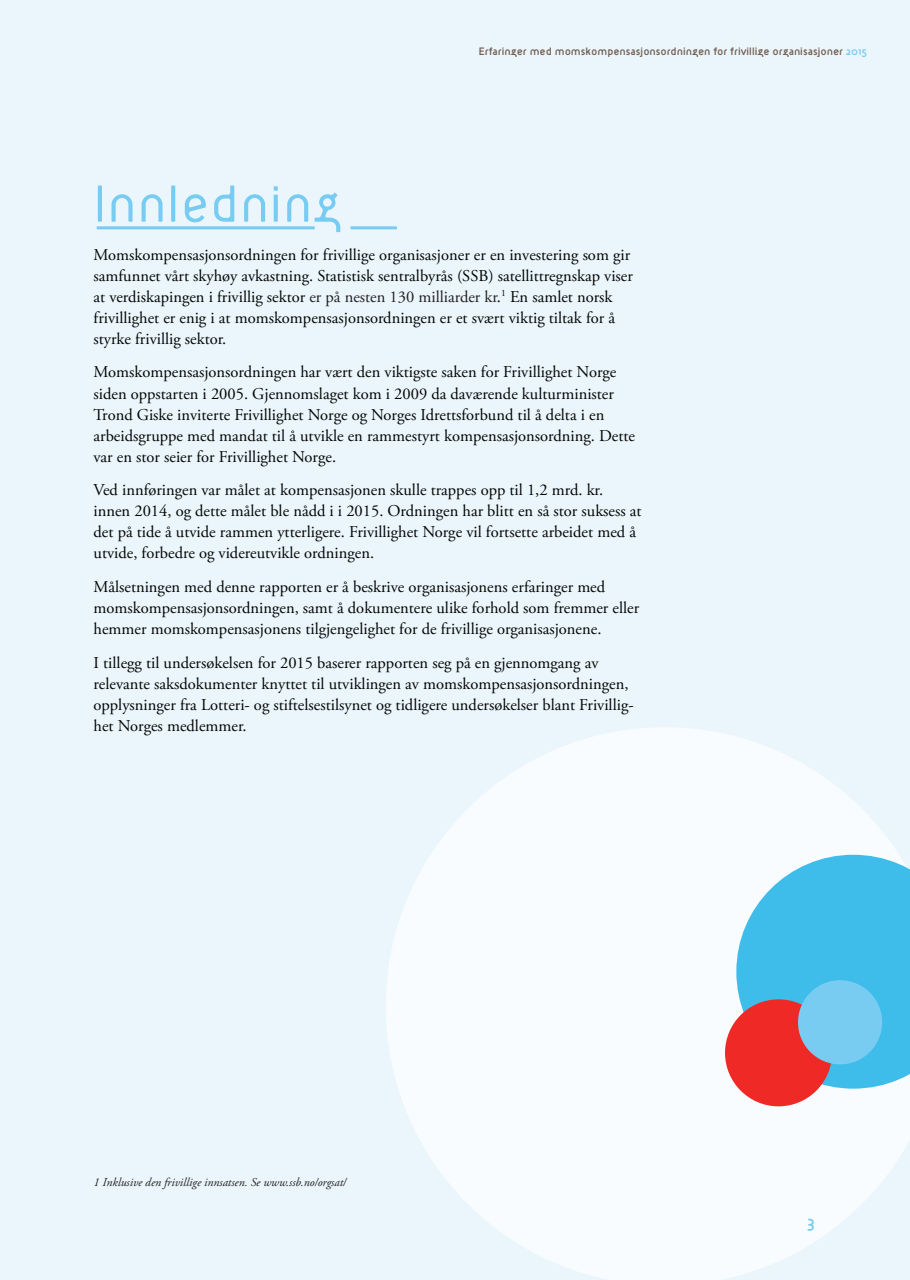
<style>
.page{position:relative;width:910px;height:1280px;background:#eaf6fc}
.page>*{position:absolute;margin:0;border:0;box-sizing:border-box;transform-origin:0 0}
.t1{font:300 54px "Target";color:#78ccf2}
.t2{font:16.5px/21px "Adobe Garamond Pro";color:#040503}
.t3{font:16.5px "Target";color:#78ccf2}
.t4{font:italic 12px "Adobe Garamond Pro";color:#231f20}
.t5{font:11.25px "Target";color:#746053}
.s1{color:#78ccf2}
.s2{color:#231f20}
</style>
<div class="page">
<svg style="left:386px;top:727px;width:524px;height:553px;fill:#f8fcfe"></svg>
<hr style="left:350px;top:226px;width:47px;height:3px;background:#78ccf2">
<hr style="left:97px;top:226px;width:218px;height:3px;background:#78ccf2">
<svg style="left:736px;top:855px;width:174px;height:234px;background:#56c5ed"></svg>
<div style="left:725px;top:999px;width:107px;height:107px;background:#ee2926;border-radius:50%"></div>
<div style="left:798px;top:980px;width:84px;height:84px;background:#78ccf2;border-radius:50%"></div>
<p class="t5" style="left:479px;top:44px;width:390px">Erfaringer med momskompensasjonsordningen for frivillige organisasjoner <span class="s1">2015</span></p>
<h1 class="t1" style="left:94px;top:171px;width:249px">Innledning</h1>
<p class="t2" style="left:94px;top:245px;width:541px">Momskompensasjonsordningen for frivillige organisasjoner er en investering som gir samfunnet vårt skyhøy avkastning. Statistisk sentralbyrås (SSB) satellittregnskap viser at verdiskapingen i frivillig sektor <span class="s2">er på nesten 130 milliarder kr</span>.<sup>1</sup> En samlet norsk frivillighet er enig i at momskompensasjonsordningen er et svært viktig tiltak for å styrke frivillig sektor.</p>
<p class="t2" style="left:94px;top:362px;width:543px">Momskompensasjonsordningen har vært den viktigste saken for Frivillighet Norge siden oppstarten i 2005. Gjennomslaget kom i 2009 da daværende kulturminister Trond Giske inviterte Frivillighet Norge og Norges Idrettsforbund til å delta i en arbeidsgruppe med mandat til å utvikle en rammestyrt kompensasjonsordning. Dette var en stor seier for Frivillighet Norge.</p>
<p class="t2" style="left:94px;top:480px;width:550px">Ved innføringen var målet at kompensasjonen skulle trappes opp til 1,2 mrd. kr. innen 2014, og dette målet ble nådd i i 2015. Ordningen har blitt en så stor suksess at det på tide å utvide rammen ytterligere. Frivillighet Norge vil fortsette arbeidet med å utvide, forbedre og videreutvikle ordningen.</p>
<p class="t2" style="left:94px;top:577px;width:547px">Målsetningen med denne rapporten er å beskrive organisasjonens erfaringer med momskompensasjonsordningen, samt å dokumentere ulike forhold som fremmer eller hemmer momskompensasjonens tilgjengelighet for de frivillige organisasjonene.</p>
<p class="t2" style="left:94px;top:653px;width:542px">I tillegg til undersøkelsen for 2015 baserer rapporten seg på en gjennomgang av relevante saksdokumenter knyttet til utviklingen av momskompensasjonsordningen, opplysninger fra Lotteri- og stiftelsestilsynet og tidligere undersøkelser blant Frivillig&shy;het Norges medlemmer.</p>
<p class="t4" style="left:94px;top:1175px;width:254px">1 Inklusive den frivillige innsatsen. Se www.ssb.no/orgsat/</p>
<p class="t3" style="left:807px;top:1211px;width:10px">3</p>
</div>
